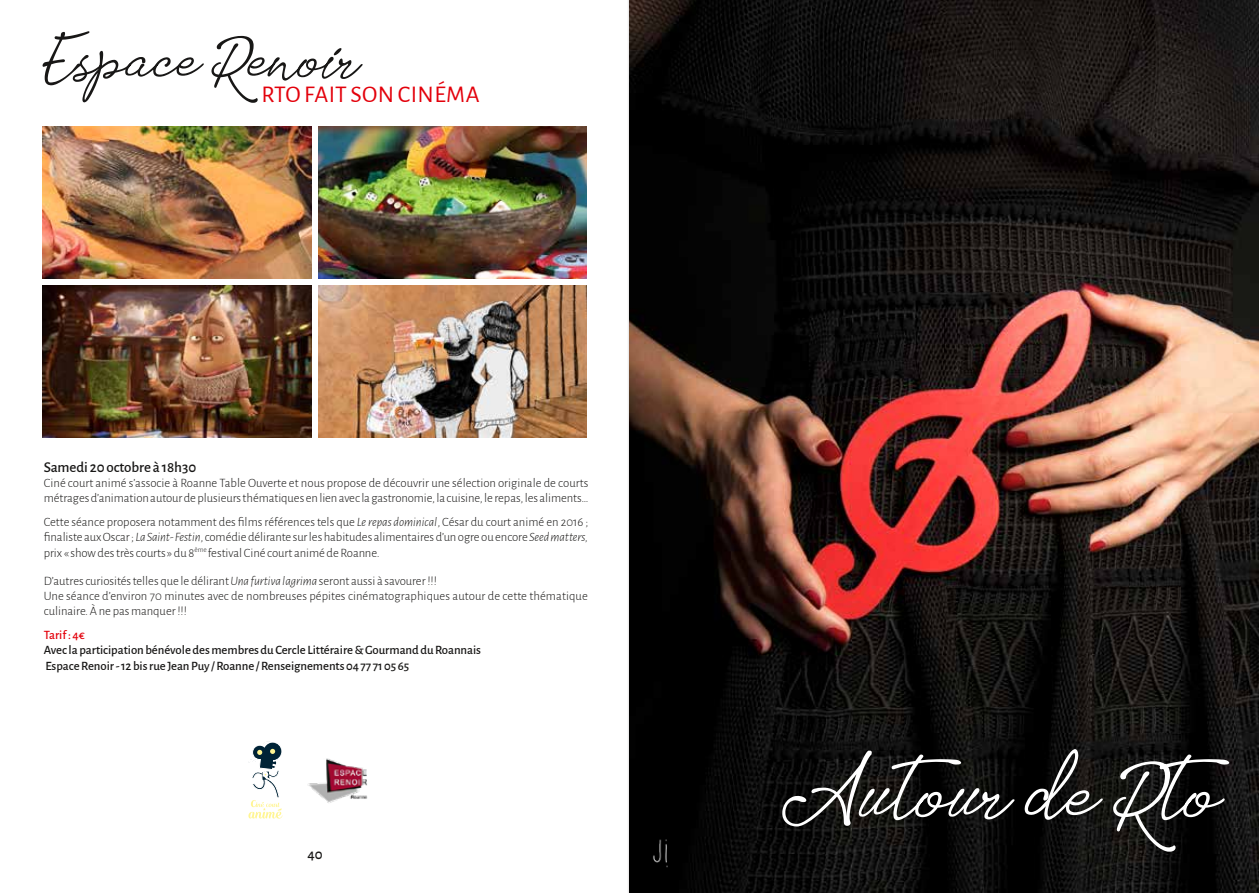
<style>
.page{position:relative;width:1259px;height:893px;background:#fff}
.page>*{position:absolute;margin:0;border:0;box-sizing:border-box;transform-origin:0 0}
.t1{font:24px "Alegreya Sans";letter-spacing:.015em;color:#e3000b}
.t2{font:500 15px "Alegreya Sans";letter-spacing:-.005em;color:#181716}
.t3{font:300 12.75px/15.3px "Alegreya Sans";letter-spacing:-.005em;color:#181716}
.t4{font:500 12.75px/15.3px "Alegreya Sans";letter-spacing:-.005em;color:#181716}
.t5{font:500 12.75px "Alegreya Sans";letter-spacing:-.005em;color:#e3000b}
.s1{font-style:italic}
</style>
<div class="page">
<img style="left:629px;top:0;width:630px;height:893px">
<svg style="left:782px;top:749px;width:447px;height:103px;background:#292928"></svg>
<svg style="left:42px;top:31px;width:321px;height:72px"></svg>
<img style="left:43px;top:127px;width:268px;height:152px">
<img style="left:43px;top:286px;width:268px;height:152px">
<img style="left:318px;top:127px;width:269px;height:152px">
<img style="left:318px;top:286px;width:269px;height:152px">
<img style="left:643px;top:836px;width:36px;height:36px">
<svg style="left:248px;top:741px;width:34px;height:78px"></svg>
<img style="left:308px;top:758px;width:60px;height:45px">
<h1 class="t1" style="left:261px;top:78px;width:220px">RTO FAIT SON CINÉMA</h1>
<p class="t2" style="left:44px;top:456px;width:154px">Samedi 20 octobre à 18h30</p>
<p class="t3" style="left:44px;top:475px;width:546px">Ciné court animé s’associe à Roanne Table Ouverte et nous propose de découvrir une sélection originale de courts métrages d’animation autour de plusieurs thématiques en lien avec la gastronomie, la cuisine, le repas, les aliments…</p>
<p class="t3" style="left:44px;top:514px;width:546px;text-align:justify">Cette séance proposera notamment des films références tels que <span class="s1">Le repas dominical</span>, César du court animé en 2016 ; finaliste aux Oscar ; <span class="s1">La Saint- Festin</span>, comédie délirante sur les habitudes alimentaires d’un ogre ou encore <span class="s1">Seed matters, </span>prix « show des très courts » du 8<sup>ème</sup> festival Ciné court animé de Roanne.</p>
<p class="t3" style="left:44px;top:572px;width:545px">D’autres curiosités telles que le délirant <span class="s1">Una furtiva lagrima</span> seront aussi à savourer !!!<br>Une séance d’environ 70 minutes avec de nombreuses pépites cinématographiques autour de cette thématique culinaire. À ne pas manquer !!!</p>
<p class="t5" style="left:44px;top:626px;width:42px">Tarif : 4€</p>
<p class="t4" style="left:44px;top:642px;width:439px">Avec la participation bénévole des membres du Cercle Littéraire &amp; Gourmand du Roannais<br>Espace Renoir - 12 bis rue Jean Puy / Roanne / Renseignements 04 77 71 05 65</p>
<p class="t2" style="left:307px;top:844px;width:17px">40</p>
</div>
